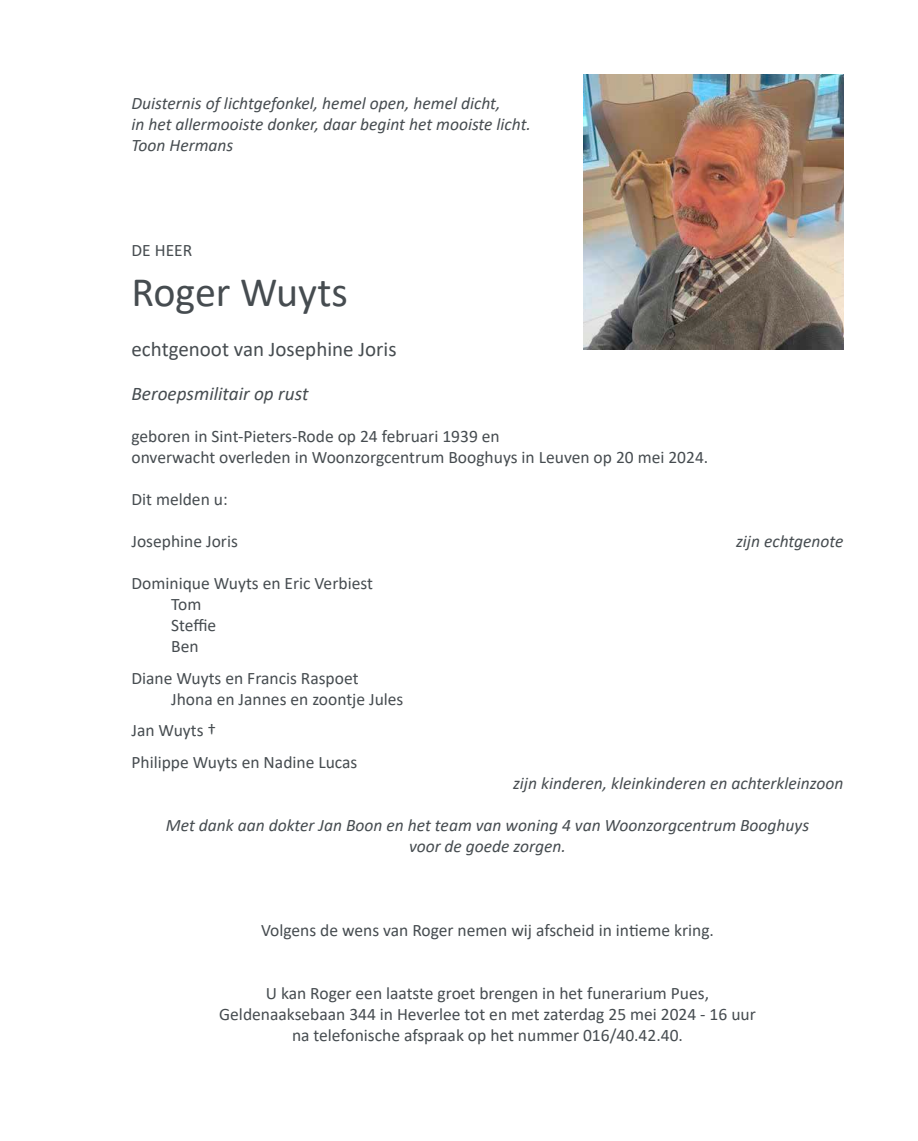
<style>
.page{position:relative;width:918px;height:1141px;background:#fff}
.page>*{position:absolute;margin:0;border:0;box-sizing:border-box;transform-origin:0 0}
.t1{font:42px "Calibri";color:#464c50}
.t2{font:21px "Calibri";color:#464c50}
.t3{font:italic 19.25px "Calibri";color:#464c50}
.t4{font:17.5px/21px "Calibri";color:#464c50}
.t5{font:italic 17.5px/21px "Calibri";color:#464c50}
</style>
<div class="page">
<img style="left:583px;top:74px;width:260px;height:276px">
<p class="t5" style="left:131px;top:91px;width:401px">Duisternis of lichtgefonkel, hemel open, hemel dicht,<br>in het allermooiste donker, daar begint het mooiste licht.<br>Toon Hermans</p>
<p class="t4" style="left:131px;top:239px;width:62px">DE HEER</p>
<h1 class="t1" style="left:131px;top:263px;width:218px">Roger Wuyts</h1>
<p class="t2" style="left:131px;top:335px;width:266px">echtgenoot van Josephine Joris</p>
<p class="t3" style="left:131px;top:381px;width:178px">Beroepsmilitair op rust</p>
<p class="t4" style="left:131px;top:426px;width:578px">geboren in Sint-Pieters-Rode op 24 februari 1939 en<br>onverwacht overleden in Woonzorgcentrum Booghuys in Leuven op 20 mei 2024.</p>
<p class="t4" style="left:131px;top:489px;width:98px">Dit melden u:</p>
<p class="t4" style="left:131px;top:531px;width:108px">Josephine Joris</p>
<p class="t5" style="left:736px;top:530px;width:109px">zijn echtgenote</p>
<p class="t4" style="left:171px;top:573px;width:203px;text-indent:-40px">Dominique Wuyts en Eric Verbiest<br>Tom<br>Steffie<br>Ben</p>
<p class="t4" style="left:171px;top:667px;width:234px;text-indent:-40px">Diane Wuyts en Francis Raspoet<br>Jhona en Jannes en zoontje Jules</p>
<p class="t4" style="left:131px;top:714px;width:227px;line-height:31.5px">Jan Wuyts †<br>Philippe Wuyts en Nadine Lucas</p>
<p class="t5" style="left:513px;top:772px;width:332px">zijn kinderen, kleinkinderen en achterkleinzoon</p>
<p class="t5" style="left:166px;top:814px;width:645px;text-align:center">Met dank aan dokter Jan Boon en het team van woning 4 van Woonzorgcentrum Booghuys voor de goede zorgen.</p>
<p class="t4" style="left:261px;top:919px;width:454px">Volgens de wens van Roger nemen wij afscheid in intieme kring.</p>
<p class="t4" style="left:219px;top:982px;width:538px;text-align:center">U kan Roger een laatste groet brengen in het funerarium Pues,<br>Geldenaaksebaan 344 in Heverlee tot en met zaterdag 25 mei 2024 - 16 uur na telefonische afspraak op het nummer 016/40.42.40.</p>
</div>
